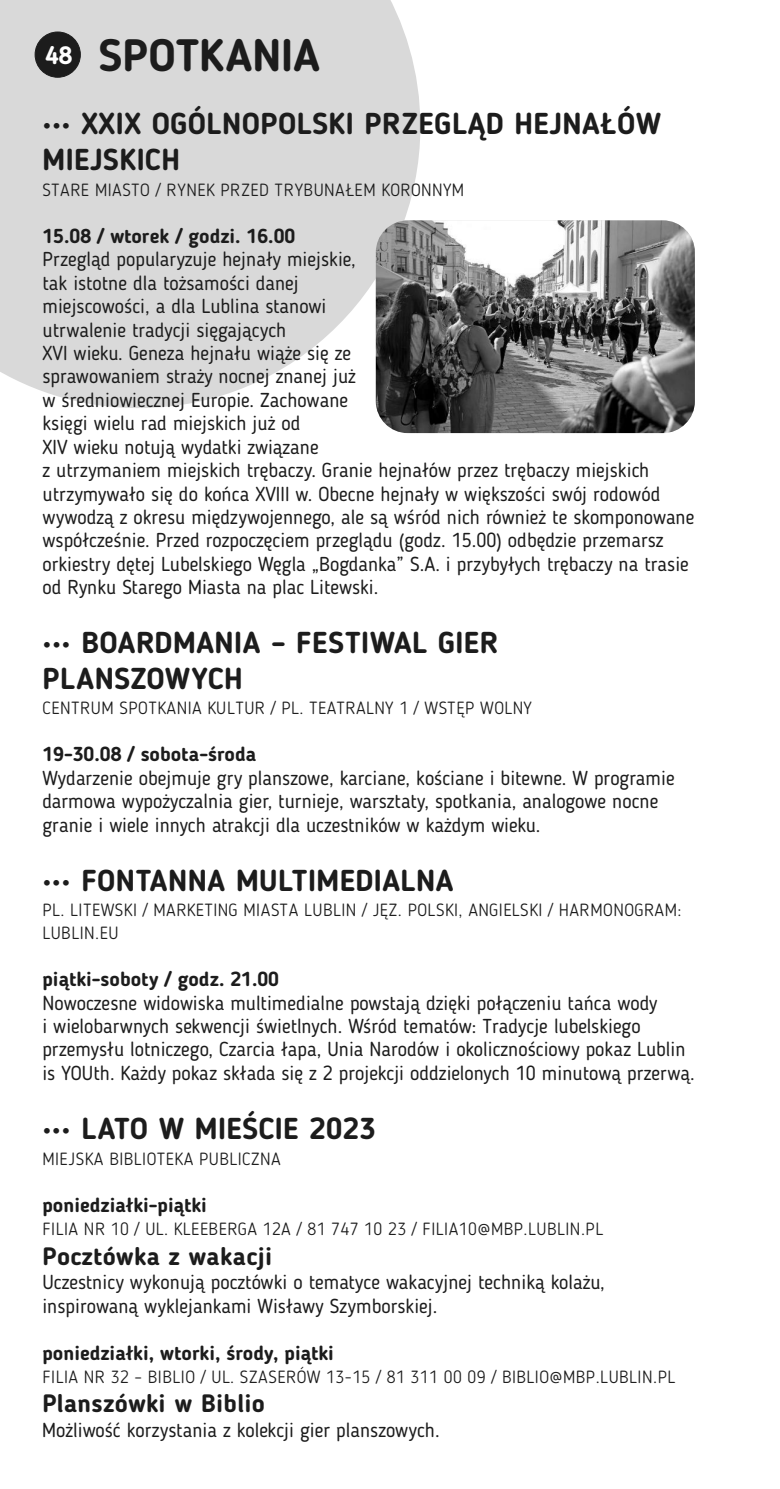
<style>
.page{position:relative;width:780px;height:1489px;background:#fff}
.page>*{position:absolute;margin:0;border:0;box-sizing:border-box;transform-origin:0 0}
.t1{font:700 45px "Blogger Sans";color:#1c1c1c}
.t2{font:700 30px/35.2px "Blogger Sans";letter-spacing:.015em;color:#1c1c1c}
.t3{font:700 25px "Blogger Sans";letter-spacing:.015em;color:#1c1c1c}
.t4{font:20px/23.5px "Blogger Sans";color:#1c1c1c}
.t5{font:700 20px "Blogger Sans";color:#1c1c1c}
.t6{font:300 17.5px/22.5px "Blogger Sans";letter-spacing:.03em;color:#1c1c1c}
</style>
<div class="page">
<svg style="left:0;top:0;width:420px;height:408px;background:#dbdbdb"></svg>
<div style="left:35px;top:32px;width:46px;height:45px;background:#1c1c1c;border:1px solid #1c1c1c;border-radius:50%"></div>
<img style="left:376px;top:220px;width:318px;height:213px;border-radius:32px">
<h1 class="t1" style="left:45px;top:37px;width:276px"><sup>48</sup> SPOTKANIA</h1>
<h2 class="t2" style="left:43px;top:109px;width:620px">••• XXIX OGÓLNOPOLSKI PRZEGLĄD HEJNAŁÓW<br>MIEJSKICH</h2>
<p class="t6" style="left:43px;top:180px;width:423px">STARE MIASTO / RYNEK PRZED TRYBUNAŁEM KORONNYM</p>
<p class="t5" style="left:42px;top:227px;width:254px">15.08 / wtorek / godzi. 16.00</p>
<p class="t4" style="left:42px;top:249px;width:653px">Przegląd popularyzuje hejnały miejskie,<br>tak istotne dla tożsamości danej<br>miejscowości, a dla Lublina stanowi<br>utrwalenie tradycji sięgających<br>XVI wieku. Geneza hejnału wiąże się ze<br>sprawowaniem straży nocnej znanej już<br>w średniowiecznej Europie. Zachowane<br>księgi wielu rad miejskich już od<br>XIV wieku notują wydatki związane<br>z utrzymaniem miejskich trębaczy. Granie hejnałów przez trębaczy miejskich utrzymywało się do końca XVIII w. Obecne hejnały w większości swój rodowód wywodzą z okresu międzywojennego, ale są wśród nich również te skomponowane współcześnie. Przed rozpoczęciem przeglądu (godz. 15.00) odbędzie przemarsz orkiestry dętej Lubelskiego Węgla „Bogdanka” S.A. i przybyłych trębaczy na trasie od Rynku Starego Miasta na plac Litewski.</p>
<h2 class="t2" style="left:42px;top:627px;width:457px">••• BOARDMANIA – FESTIWAL GIER<br>PLANSZOWYCH</h2>
<p class="t6" style="left:42px;top:698px;width:491px">CENTRUM SPOTKANIA KULTUR / PL. TEATRALNY 1 / WSTĘP WOLNY</p>
<p class="t5" style="left:42px;top:746px;width:215px">19-30.08 / sobota-środa</p>
<p class="t4" style="left:42px;top:768px;width:633px">Wydarzenie obejmuje gry planszowe, karciane, kościane i bitewne. W programie darmowa wypożyczalnia gier, turnieje, warsztaty, spotkania, analogowe nocne granie i wiele innych atrakcji dla uczestników w każdym wieku.</p>
<h2 class="t2" style="left:42px;top:865px;width:412px">••• FONTANNA MULTIMEDIALNA</h2>
<p class="t6" style="left:42px;top:900px;width:640px">PL. LITEWSKI / MARKETING MIASTA LUBLIN / JĘZ. POLSKI, ANGIELSKI / HARMONOGRAM:<br>LUBLIN.EU</p>
<p class="t5" style="left:42px;top:970px;width:238px">piątki-soboty / godz. 21.00</p>
<p class="t4" style="left:42px;top:992px;width:653px">Nowoczesne widowiska multimedialne powstają dzięki połączeniu tańca wody<br>i wielobarwnych sekwencji świetlnych. Wśród tematów: Tradycje lubelskiego przemysłu lotniczego, Czarcia łapa, Unia Narodów i okolicznościowy pokaz Lublin is YOUth. Każdy pokaz składa się z 2 projekcji oddzielonych 10 minutową przerwą.</p>
<h2 class="t2" style="left:42px;top:1113px;width:335px">••• LATO W MIEŚCIE 2023</h2>
<p class="t6" style="left:42px;top:1148px;width:240px">MIEJSKA BIBLIOTEKA PUBLICZNA</p>
<p class="t5" style="left:42px;top:1196px;width:166px">poniedziałki-piątki</p>
<p class="t6" style="left:42px;top:1219px;width:562px">FILIA NR 10 / UL. KLEEBERGA 12A / 81 747 10 23 / FILIA10@MBP.LUBLIN.PL</p>
<p class="t3" style="left:42px;top:1245px;width:231px">Pocztówka z wakacji</p>
<p class="t4" style="left:42px;top:1271px;width:564px">Uczestnicy wykonują pocztówki o tematyce wakacyjnej techniką kolażu, inspirowaną wyklejankami Wisławy Szymborskiej.</p>
<p class="t5" style="left:42px;top:1344px;width:293px">poniedziałki, wtorki, środy, piątki</p>
<p class="t6" style="left:42px;top:1366px;width:634px">FILIA NR 32 – BIBLIO / UL. SZASERÓW 13-15 / 81 311 00 09 / BIBLIO@MBP.LUBLIN.PL</p>
<p class="t3" style="left:42px;top:1393px;width:224px">Planszówki w Biblio</p>
<p class="t4" style="left:42px;top:1419px;width:399px">Możliwość korzystania z kolekcji gier planszowych.</p>
</div>
